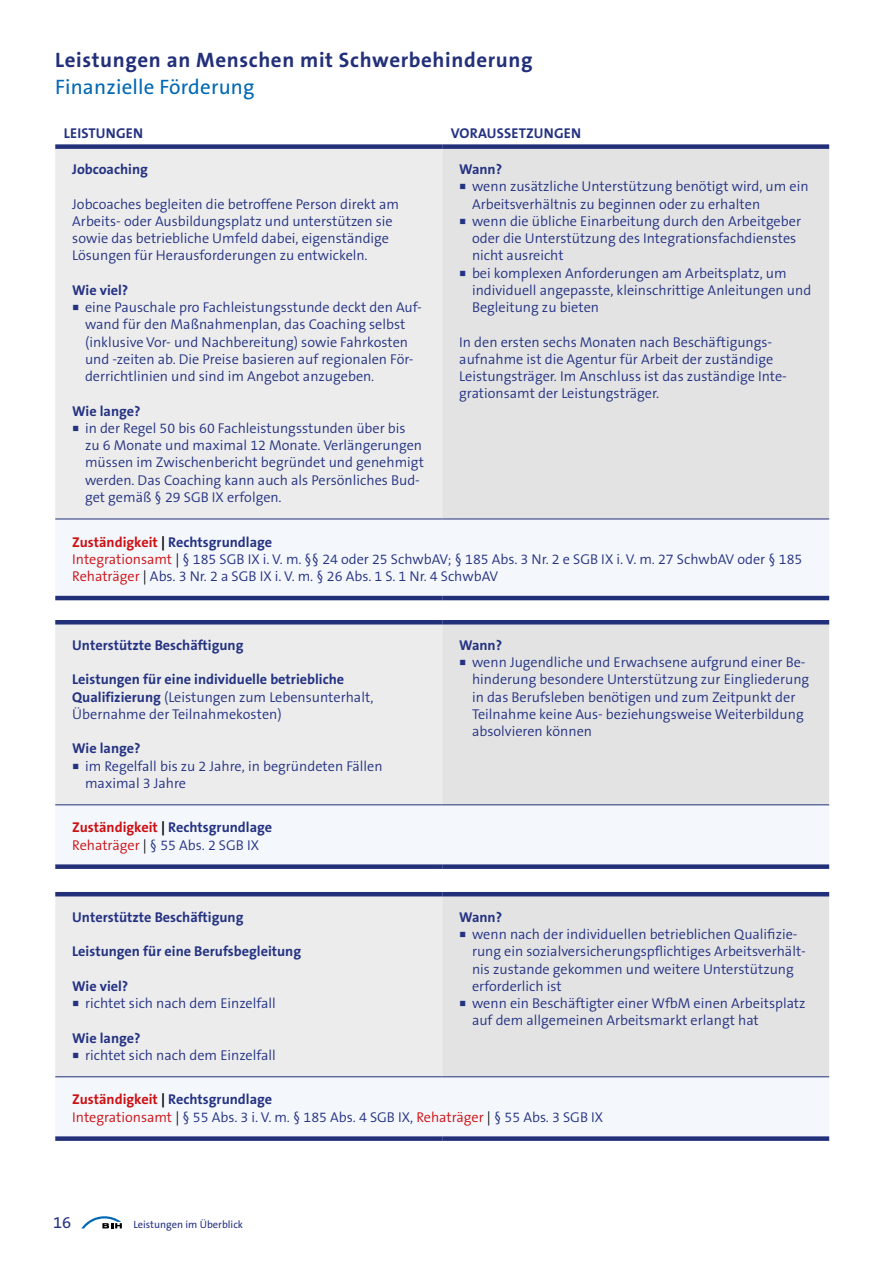
<style>
.page{position:relative;width:893px;height:1263px;background:#fff}
.page>*{position:absolute;margin:0;border:0;box-sizing:border-box;transform-origin:0 0}
.t1{font:700 21px "The Sans B W7";letter-spacing:.03em;color:#222f79}
.t2{font:21px "The Sans B W5 Plain";letter-spacing:.01em;color:#0068b4}
.t3{font:16.5px "The Sans B W5 Plain";color:#243282}
.Tabellentext_linksbü{font:300 14.25px/17.2px "The Sans B W4";color:#243282}
.Tabellentext_linksbü-2{font:700 14.25px "The Sans B W7";color:#243282}
.t4{font:10.5px "The Sans B W5 Plain";color:#243282}
.s1{font-family:"Minion Pro";font-weight:400;font-size:18px}
.s2{color:#cd1013}
.s3{color:#000}
.s4{font-family:"The Sans B W7";font-weight:700}
</style>
<div class="page">
<svg style="left:81px;top:1216px;width:41px;height:12px"></svg>
<div style="left:55px;top:149px;width:387px;height:370px;background:#ececec"></div>
<div style="left:442px;top:149px;width:387px;height:370px;background:#e3e3e3"></div>
<svg style="left:55px;top:520px;width:774px;height:616px"></svg>
<div style="left:55px;top:144px;width:387px;height:5px;background:#222f79"></div>
<div style="left:442px;top:144px;width:387px;height:5px;background:#222f79"></div>
<hr style="left:55px;top:620px;width:387px;height:4px;background:#222f79">
<hr style="left:442px;top:620px;width:387px;height:4px;background:#222f79">
<hr style="left:55px;top:892px;width:387px;height:4px;background:#222f79">
<hr style="left:442px;top:892px;width:387px;height:4px;background:#222f79">
<hr style="left:55px;top:596px;width:387px;height:4px;background:#222f79">
<hr style="left:442px;top:596px;width:387px;height:4px;background:#222f79">
<div style="left:55px;top:864px;width:387px;height:5px;background:#222f79"></div>
<div style="left:442px;top:864px;width:387px;height:5px;background:#222f79"></div>
<div style="left:55px;top:1136px;width:387px;height:5px;background:#222f79"></div>
<div style="left:442px;top:1136px;width:387px;height:5px;background:#222f79"></div>
<hr style="left:55px;top:519px;width:387px;height:1px;background:#222f79">
<hr style="left:442px;top:519px;width:387px;height:1px;background:#222f79">
<hr style="left:55px;top:804px;width:387px;height:1px;background:#222f79">
<hr style="left:442px;top:804px;width:387px;height:1px;background:#222f79">
<hr style="left:55px;top:1076px;width:387px;height:1px;background:#222f79">
<hr style="left:442px;top:1076px;width:387px;height:1px;background:#222f79">
<h1 class="t1" style="left:55px;top:46px;width:479px">Leistungen an Menschen mit Schwerbehinderung</h1>
<h1 class="t2" style="left:55px;top:73px;width:201px">Finanzielle Förderung</h1>
<p class="Tabellentext_linksbü-2" style="left:64px;top:124px;width:81px">LEISTUNGEN</p>
<p class="Tabellentext_linksbü-2" style="left:451px;top:124px;width:132px">VORAUSSETZUNGEN</p>
<p class="Tabellentext_linksbü-2" style="left:72px;top:160px;width:77px">Jobcoaching</p>
<p class="Tabellentext_linksbü" style="left:72px;top:195px;width:328px">Jobcoaches begleiten die betroffene Person direkt am Arbeits- oder Ausbildungsplatz und unterstützen sie sowie das betriebliche Umfeld dabei, eigenständige Lösungen für Herausforderungen zu entwickeln.</p>
<p class="Tabellentext_linksbü-2" style="left:72px;top:281px;width:58px">Wie viel?</p>
<p class="Tabellentext_linksbü" style="left:85px;top:299px;width:338px;text-indent:-13px"><span class="s1">■</span> eine Pauschale pro Fachleistungsstunde deckt den Auf&shy;wand für den Maßnahmenplan, das Coaching selbst (inklusive Vor- und Nachbereitung) sowie Fahrkosten und -zeiten ab. Die Preise basieren auf regionalen För&shy;derrichtlinien und sind im Angebot anzugeben.</p>
<p class="Tabellentext_linksbü-2" style="left:72px;top:402px;width:70px">Wie lange?</p>
<p class="Tabellentext_linksbü" style="left:85px;top:420px;width:340px;text-indent:-13px"><span class="s1">■</span> in der Regel 50 bis 60 Fachleistungsstunden über bis<br>zu 6 Monate und maximal 12 Monate. Verlängerungen müssen im Zwischenbericht begründet und genehmigt werden. Das Coaching kann auch als Persönliches Bud&shy;get gemäß § 29 SGB IX erfolgen.</p>
<p class="Tabellentext_linksbü-2" style="left:459px;top:160px;width:44px">Wann?</p>
<p class="Tabellentext_linksbü" style="left:472px;top:178px;width:338px;text-indent:-13px"><span class="s1">■</span> wenn zusätzliche Unterstützung benötigt wird, um ein<br>Arbeitsverhältnis zu beginnen oder zu erhalten</p>
<p class="Tabellentext_linksbü" style="left:472px;top:213px;width:331px;text-indent:-13px"><span class="s1">■</span> wenn die übliche Einarbeitung durch den Arbeitgeber oder die Unterstützung des Integrationsfachdienstes nicht ausreicht</p>
<p class="Tabellentext_linksbü" style="left:472px;top:264px;width:341px;text-indent:-13px"><span class="s1">■</span> bei komplexen Anforderungen am Arbeitsplatz, um individuell angepasste, kleinschrittige Anleitungen und<br>Begleitung zu bieten</p>
<p class="Tabellentext_linksbü" style="left:459px;top:333px;width:328px">In den ersten sechs Monaten nach Beschäftigungs&shy;aufnahme ist die Agentur für Arbeit der zuständige Leistungsträger. Im Anschluss ist das zuständige Inte&shy;grationsamt der Leistungsträger.</p>
<p class="Tabellentext_linksbü-2" style="left:72px;top:533px;width:201px"><span class="s2">Zuständigkeit</span> <span class="s3">|</span> Rechtsgrundlage</p>
<p class="Tabellentext_linksbü" style="left:72px;top:550px;width:732px"><span class="s2">Integrationsamt</span> <span class="s3">|</span> § 185 SGB IX i. V. m. §§ 24 oder 25 SchwbAV; § 185 Abs. 3 Nr. 2 e SGB IX i. V. m. 27 SchwbAV oder § 185<br><span class="s2">Rehaträger</span> <span class="s3">|</span> Abs. 3 Nr. 2 a SGB IX i. V. m. § 26 Abs. 1 S. 1 Nr. 4 SchwbAV</p>
<p class="Tabellentext_linksbü-2" style="left:72px;top:636px;width:173px">Unterstützte Beschäftigung</p>
<p class="Tabellentext_linksbü" style="left:72px;top:671px;width:303px"><span class="s4">Leistungen für eine individuelle betriebliche<br>Qualifizierung</span> (Leistungen zum Lebensunterhalt,<br>Übernahme der Teilnahmekosten)</p>
<p class="Tabellentext_linksbü-2" style="left:72px;top:739px;width:70px">Wie lange?</p>
<p class="Tabellentext_linksbü" style="left:85px;top:757px;width:299px;text-indent:-13px"><span class="s1">■</span> im Regelfall bis zu 2 Jahre, in begründeten Fällen maximal 3 Jahre</p>
<p class="Tabellentext_linksbü-2" style="left:72px;top:818px;width:201px"><span class="s2">Zuständigkeit</span> <span class="s3">|</span> Rechtsgrundlage</p>
<p class="Tabellentext_linksbü" style="left:72px;top:836px;width:188px"><span class="s2">Rehaträger</span> <span class="s3">|</span> § 55 Abs. 2 SGB IX</p>
<p class="Tabellentext_linksbü-2" style="left:72px;top:908px;width:173px">Unterstützte Beschäftigung</p>
<p class="Tabellentext_linksbü-2" style="left:72px;top:942px;width:230px">Leistungen für eine Berufsbegleitung</p>
<p class="Tabellentext_linksbü-2" style="left:72px;top:977px;width:58px">Wie viel?</p>
<p class="Tabellentext_linksbü" style="left:72px;top:995px;width:205px"><span class="s1">■</span> richtet sich nach dem Einzelfall</p>
<p class="Tabellentext_linksbü-2" style="left:72px;top:1028px;width:70px">Wie lange?</p>
<p class="Tabellentext_linksbü" style="left:72px;top:1046px;width:205px"><span class="s1">■</span> richtet sich nach dem Einzelfall</p>
<p class="Tabellentext_linksbü-2" style="left:459px;top:636px;width:44px">Wann?</p>
<p class="Tabellentext_linksbü" style="left:472px;top:654px;width:339px;text-indent:-13px"><span class="s1">■</span> wenn Jugendliche und Erwachsene aufgrund einer Be&shy;hinderung besondere Unterstützung zur Eingliederung in das Berufsleben benötigen und zum Zeitpunkt der Teilnahme keine Aus- beziehungsweise Weiterbildung absolvieren können</p>
<p class="Tabellentext_linksbü-2" style="left:459px;top:908px;width:44px">Wann?</p>
<p class="Tabellentext_linksbü" style="left:472px;top:926px;width:335px;text-indent:-13px"><span class="s1">■</span> wenn nach der individuellen betrieblichen Qualifizie&shy;rung ein sozialversicherungspflichtiges Arbeitsverhält&shy;nis zustande gekommen und weitere Unterstützung erforderlich ist</p>
<p class="Tabellentext_linksbü" style="left:472px;top:995px;width:335px;text-indent:-13px"><span class="s1">■</span> wenn ein Beschäftigter einer WfbM einen Arbeitsplatz auf dem allgemeinen Arbeitsmarkt erlangt hat</p>
<p class="Tabellentext_linksbü-2" style="left:72px;top:1090px;width:201px"><span class="s2">Zuständigkeit</span> <span class="s3">|</span> Rechtsgrundlage</p>
<p class="Tabellentext_linksbü" style="left:72px;top:1108px;width:532px"><span class="s2">Integrationsamt</span> <span class="s3">|</span> § 55 Abs. 3 i. V. m. § 185 Abs. 4 SGB IX, <span class="s2">Rehaträger</span> <span class="s3">|</span> § 55 Abs. 3 SGB IX</p>
<p class="t3" style="left:53px;top:1212px;width:20px">16</p>
<p class="t4" style="left:133px;top:1218px;width:111px">Leistungen im Überblick</p>
</div>
